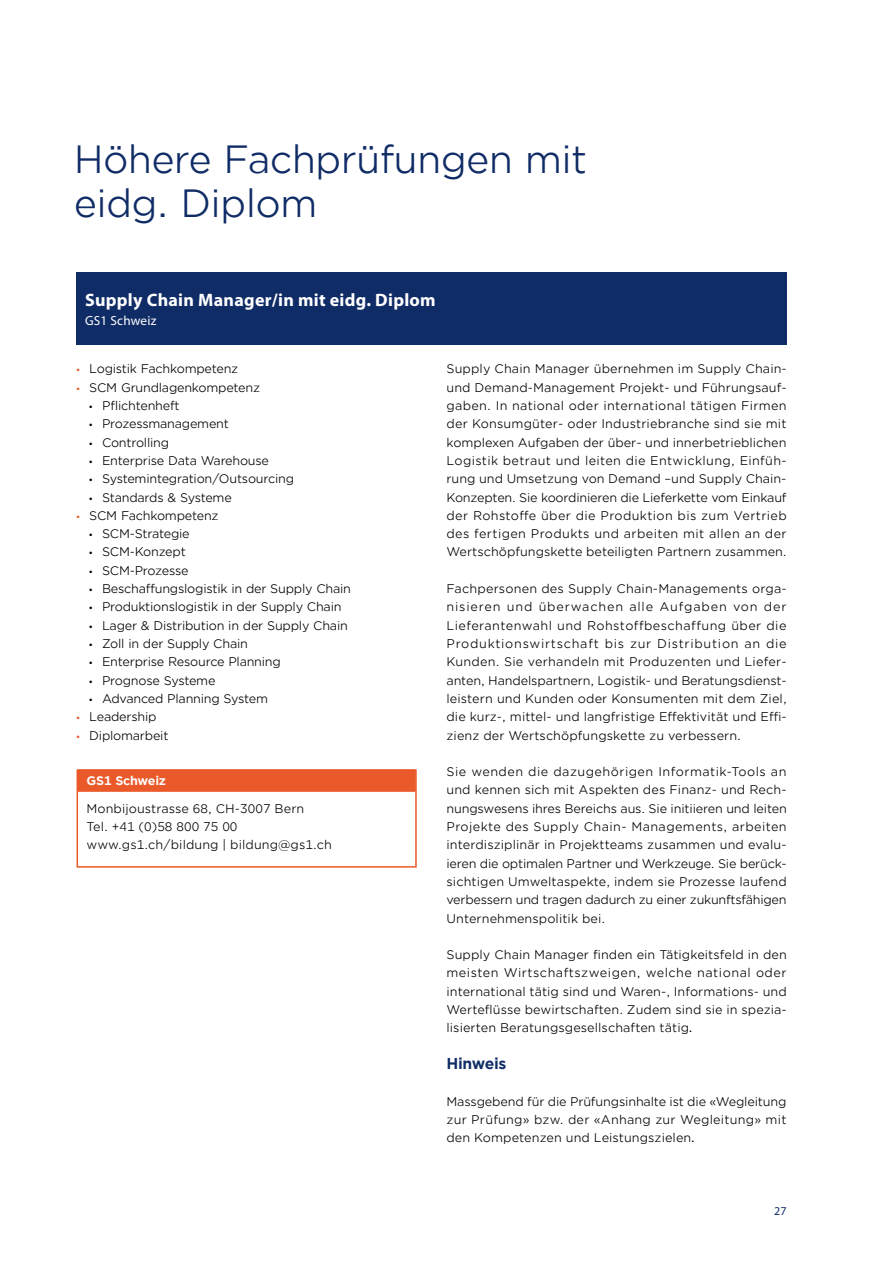
<style>
.page{position:relative;width:893px;height:1263px;background:#fff}
.page>*{position:absolute;margin:0;border:0;box-sizing:border-box;transform-origin:0 0}
.t1{font:37.5px/43.5px "Gotham Office";letter-spacing:-.02em;color:#102c66}
.t2{font:700 18px "Myriad Pro";letter-spacing:.015em;color:#fff}
.t3{font:700 15px "Gotham Office";letter-spacing:-.02em;color:#102c66}
.t4{font:13.2px "Myriad Pro";letter-spacing:.015em;color:#fff}
.t5{font:12px/18.3px "Gotham Office";letter-spacing:-.02em;color:#000;text-align:justify}
.t6{font:12px/18.3px "Gotham Office";letter-spacing:.005em;color:#000}
.t7{font:700 12px "Gotham Office";letter-spacing:-.02em;color:#fff}
.t8{font:12px "Myriad Pro";color:#102c66}
.s1{font-family:"Myriad Pro";color:#ea5929}
.s2{font-family:"Myriad Pro"}
.s3{font-family:"Myriad Pro";font-size:13.2px}
</style>
<div class="page">
<div style="left:78px;top:769px;width:338px;height:23px;background:#ea5929"></div>
<div style="left:77px;top:769px;width:340px;height:99px;border:2px solid #ea5929"></div>
<div style="left:77px;top:273px;width:710px;height:72px;background:#102c66"></div>
<h1 class="t1" style="left:74px;top:137px;width:515px">Höhere Fachprüfungen mit eidg. Diplom</h1>
<h2 class="t2" style="left:85px;top:289px;width:352px">Supply Chain Manager/in mit eidg. Diplom</h2>
<p class="t4" style="left:85px;top:312px;width:73px">GS1 Schweiz</p>
<p class="t5" style="left:77px;top:360px;width:163px"><span class="s1">•</span> Logistik Fachkompetenz</p>
<p class="t5" style="left:77px;top:378px;width:185px"><span class="s1">•</span> SCM Grundlagenkompetenz</p>
<p class="t5" style="left:89px;top:396px;width:92px"><span class="s2">•</span> Pflichtenheft</p>
<p class="t5" style="left:89px;top:414px;width:141px"><span class="s2">•</span> Prozessmanagement</p>
<p class="t5" style="left:89px;top:433px;width:81px"><span class="s2">•</span> Controlling</p>
<p class="t5" style="left:89px;top:451px;width:181px"><span class="s2">•</span> Enterprise Data Warehouse</p>
<p class="t5" style="left:89px;top:469px;width:206px"><span class="s2">•</span> Systemintegration/Outsourcing</p>
<p class="t5" style="left:89px;top:488px;width:144px"><span class="s2">•</span> Standards &amp; Systeme</p>
<p class="t5" style="left:77px;top:506px;width:144px"><span class="s1">•</span> SCM Fachkompetenz</p>
<p class="t5" style="left:89px;top:524px;width:102px"><span class="s2">•</span> SCM-Strategie</p>
<p class="t5" style="left:89px;top:543px;width:98px"><span class="s2">•</span> SCM-Konzept</p>
<p class="t5" style="left:89px;top:561px;width:101px"><span class="s2">•</span> SCM-Prozesse</p>
<p class="t5" style="left:89px;top:579px;width:263px"><span class="s2">•</span> Beschaffungslogistik in der Supply Chain</p>
<p class="t5" style="left:89px;top:597px;width:254px"><span class="s2">•</span> Produktionslogistik in der Supply Chain</p>
<p class="t5" style="left:89px;top:616px;width:260px"><span class="s2">•</span> Lager &amp; Distribution in der Supply Chain</p>
<p class="t5" style="left:89px;top:634px;width:160px"><span class="s2">•</span> Zoll in der Supply Chain</p>
<p class="t5" style="left:89px;top:652px;width:193px"><span class="s2">•</span> Enterprise Resource Planning</p>
<p class="t5" style="left:89px;top:671px;width:128px"><span class="s2">•</span> Prognose Systeme</p>
<p class="t5" style="left:89px;top:689px;width:180px"><span class="s2">•</span> Advanced Planning System</p>
<p class="t5" style="left:77px;top:707px;width:81px"><span class="s1">•</span> Leadership</p>
<p class="t5" style="left:77px;top:726px;width:93px"><span class="s1">•</span> Diplomarbeit</p>
<p class="t7" style="left:87px;top:773px;width:81px">GS1 Schweiz</p>
<p class="t6" style="left:87px;top:799px;width:247px">Monbijoustrasse 68, CH-3007 Bern<br>Tel. +41 (0)58 800 75 00 www.gs1.ch/bildung | bildung@gs1.ch</p>
<p class="t5" style="left:446px;top:360px;width:342px">Supply Chain Manager übernehmen im Supply Chain&shy;und Demand-Management Projekt- und Führungsauf&shy;gaben. In national oder international tätigen Firmen der Konsumgüter- oder Industriebranche sind sie mit komplexen Aufgaben der über- und innerbetrieblichen Logistik betraut und leiten die Entwicklung, Einfüh&shy;rung und Umsetzung von Demand –und Supply Chain-Konzepten. Sie koordinieren die Lieferkette vom Einkauf der Rohstoffe über die Produktion bis zum Vertrieb des fertigen Produkts und arbeiten mit allen an der Wertschöpfungskette beteiligten Partnern zusammen.</p>
<p class="t5" style="left:446px;top:579px;width:342px">Fachpersonen des Supply Chain-Managements orga&shy;nisieren und überwachen alle Aufgaben von der Lieferantenwahl und Rohstoffbeschaffung über die Produktionswirtschaft bis zur Distribution an die Kunden. Sie verhandeln mit Produzenten und Liefer&shy;anten, Handelspartnern, Logistik- und Beratungsdienst&shy;leistern und Kunden oder Konsumenten mit dem Ziel, die kurz-, mittel- und langfristige Effektivität und Effi&shy;zienz der Wertschöpfungskette zu verbessern.</p>
<p class="t5" style="left:446px;top:762px;width:342px">Sie wenden die dazugehörigen Informatik-Tools an und kennen sich mit Aspekten des Finanz- und Rech&shy;nungswesens ihres Bereichs aus. Sie initiieren und leiten Projekte des Supply Chain- Managements, arbeiten interdisziplinär in Projektteams zusammen und evalu&shy;ieren die optimalen Partner und Werkzeuge. Sie berück&shy;sichtigen Umweltaspekte, indem sie Prozesse laufend verbessern und tragen dadurch zu einer zukunftsfähigen Unternehmenspolitik bei.</p>
<p class="t5" style="left:446px;top:945px;width:342px">Supply Chain Manager finden ein Tätigkeitsfeld in den meisten Wirtschaftszweigen, welche national oder international tätig sind und Waren-, Informations- und Werteflüsse bewirtschaften. Zudem sind sie in spezia&shy;lisierten Beratungsgesellschaften tätig<span class="s3">.</span></p>
<p class="t3" style="left:446px;top:1053px;width:62px">Hinweis</p>
<p class="t5" style="left:446px;top:1092px;width:342px">Massgebend für die Prüfungsinhalte ist die «Wegleitung zur Prüfung» bzw. der «Anhang zur Wegleitung» mit den Kompetenzen und Leistungszielen<span class="s3">.</span></p>
<p class="t8" style="left:774px;top:1204px;width:14px">27</p>
</div>
